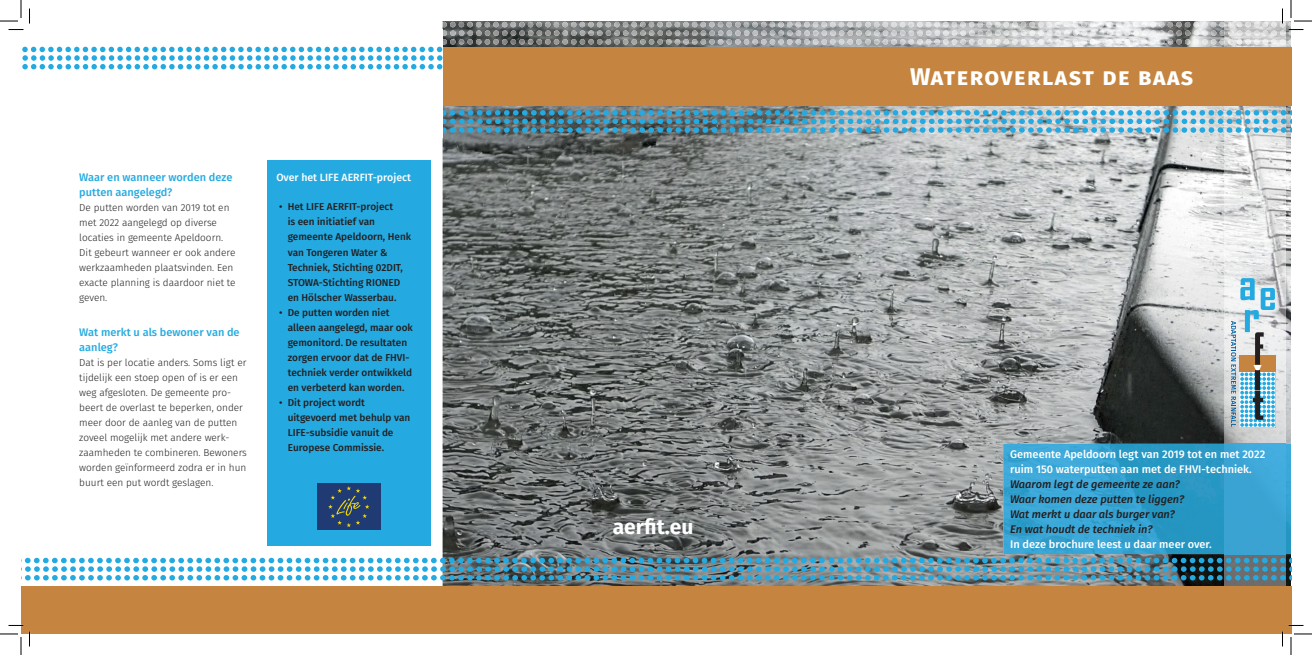
<style>
.page{position:relative;width:1312px;height:655px;background:#fff}
.page>*{position:absolute;margin:0;border:0;box-sizing:border-box;transform-origin:0 0}
.t1{font:700 24.1px "Fira Sans";letter-spacing:.06em;color:#fff}
.t2{font:700 21px "Fira Sans";color:#fff}
.t3{font:500 11px/15px "Fira Sans";color:#fff}
.t4{font:italic 500 11px/15px "Fira Sans";color:#231f20}
.t5{font:500 11px/15px "Fira Sans";color:#24aae1}
.t6{font:500 10.5px "Fira Sans";color:#fff}
.t7{font:300 10px/15px "Fira Sans";color:#231f20}
.t8{font:500 10px/15px "Fira Sans";color:#231f20}
</style>
<div class="page">
<img style="left:443px;top:106px;width:848px;height:479px">
<img style="left:1225px;top:106px;width:61px;height:479px">
<svg style="left:443px;top:110px;width:848px;height:23px;background:#72a3b6"></svg>
<div style="left:21px;top:47px;width:1270px;height:59px;background:#c58540"></div>
<img style="left:1003px;top:443px;width:288px;height:110px">
<div style="left:21px;top:585px;width:1270px;height:48px;background:#c58540"></div>
<svg style="left:1231px;top:278px;width:44px;height:149px"></svg>
<div style="left:267px;top:160px;width:163px;height:385px;background:#24aae1"></div>
<div style="left:317px;top:483px;width:64px;height:46px;background:#203b73"></div>
<svg style="left:328px;top:486px;width:41px;height:41px"></svg>
<div style="left:21px;top:29px;width:421px;height:108px;background:#fff"></div>
<svg style="left:21px;top:557px;width:1270px;height:23px"></svg>
<svg style="left:0;top:624px;width:30px;height:30px"></svg>
<svg style="left:0;top:0;width:1312px;height:69px"></svg>
<svg style="left:1282px;top:624px;width:30px;height:30px"></svg>
<p class="t5" style="left:79px;top:170px;width:155px">Waar en wanneer worden deze putten aangelegd?</p>
<p class="t7" style="left:79px;top:200px;width:158px">De putten worden van 2019 tot en met 2022 aangelegd op diverse locaties in gemeente Apeldoorn.<br>Dit gebeurt wanneer er ook andere werkzaamheden plaatsvinden. Een exacte planning is daardoor niet te geven.</p>
<p class="t5" style="left:79px;top:325px;width:162px">Wat merkt u als bewoner van de aanleg?</p>
<p class="t7" style="left:79px;top:355px;width:169px">Dat is per locatie anders. Soms ligt er tijdelijk een stoep open of is er een weg afgesloten. De gemeente pro&shy;beert de overlast te beperken, onder meer door de aanleg van de putten zoveel mogelijk met andere werk&shy;zaamheden te combineren. Bewoners worden geïnformeerd zodra er in hun buurt een put wordt geslagen.</p>
<p class="t6" style="left:276px;top:170px;width:136px">Over het LIFE AERFIT-project</p>
<p class="t8" style="left:288px;top:200px;width:125px;text-indent:-8px">• Het LIFE AERFIT-project<br>is een initiatief van gemeente Apeldoorn, Henk van Tongeren Water &amp;<br>Techniek, Stichting 02DIT,<br>STOWA-Stichting RIONED en Hölscher Wasserbau.</p>
<p class="t8" style="left:288px;top:305px;width:127px;text-indent:-8px">• De putten worden niet alleen aangelegd, maar ook gemonitord. De resultaten zorgen ervoor dat de FHVI&shy;techniek verder ontwikkeld en verbeterd kan worden.</p>
<p class="t8" style="left:288px;top:395px;width:124px;text-indent:-8px">• Dit project wordt uitgevoerd met behulp van<br>LIFE-subsidie vanuit de<br>Europese Commissie.</p>
<h2 class="t2" style="left:613px;top:511px;width:82px">aerfit.eu</h2>
<h1 class="t1" style="left:910px;top:60px;width:285px">WATEROVERLAST DE BAAS</h1>
<p class="t3" style="left:1010px;top:447px;width:257px">Gemeente Apeldoorn legt van 2019 tot en met 2022 ruim 150 waterputten aan met de FHVI-techniek.</p>
<p class="t4" style="left:1010px;top:477px;width:176px">Waarom legt de gemeente ze aan?<br>Waar komen deze putten te liggen?<br>Wat merkt u daar als burger van?<br>En wat houdt de techniek in?</p>
<p class="t3" style="left:1010px;top:537px;width:203px">In deze brochure leest u daar meer over.</p>
</div>
